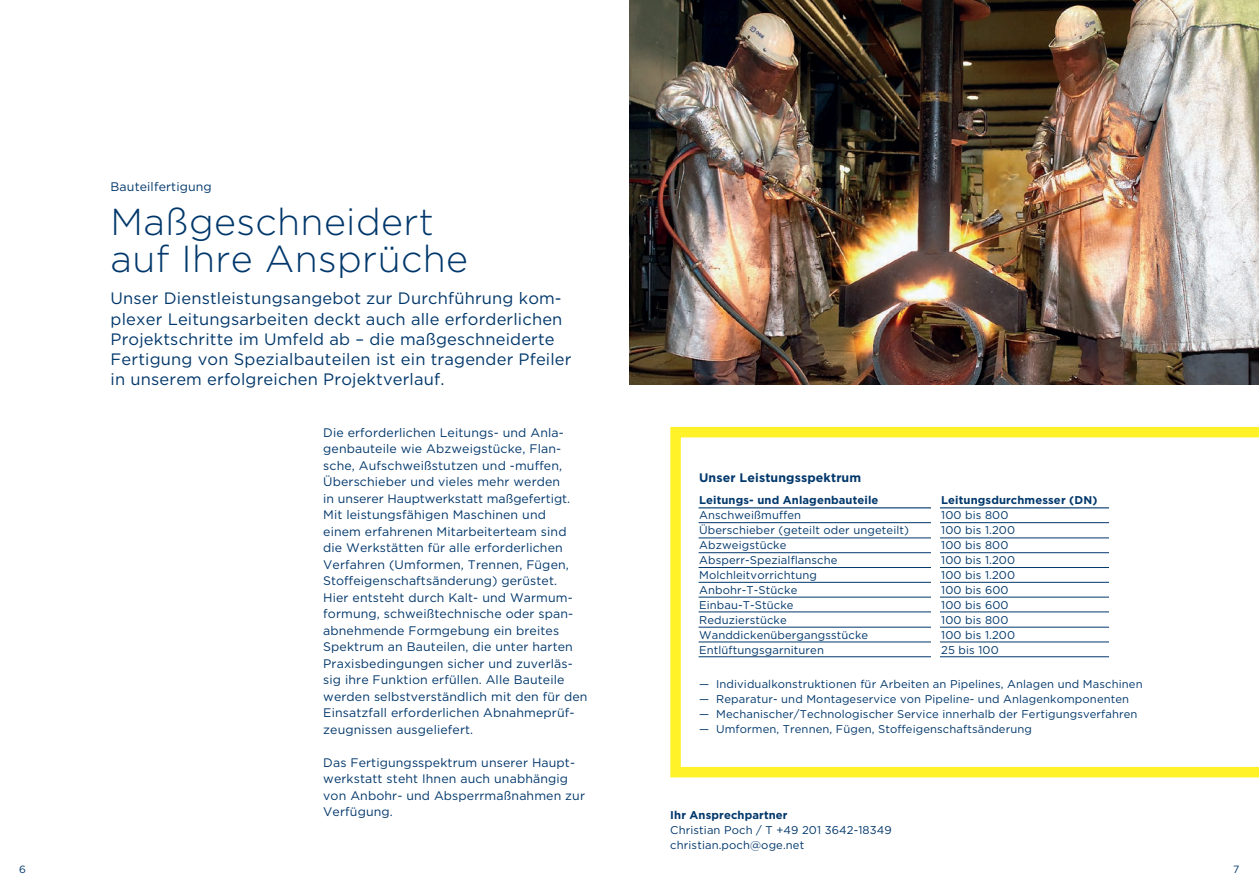
<style>
.page{position:relative;width:1259px;height:893px;background:#fff}
.page>*{position:absolute;margin:0;border:0;box-sizing:border-box;transform-origin:0 0}
.t1{font:300 37.5px/37.5px "Gotham";letter-spacing:.01em;color:#00376b}
.t2{font:16.5px/20.2px "Gotham";letter-spacing:.01em;color:#00376b}
.t3{font:12.3px/16.5px "Gotham";letter-spacing:.01em;color:#00376b}
.t4{font:700 12.3px "Gotham";letter-spacing:.01em;color:#00376b}
.t5{font:11.25px/15px "Gotham";letter-spacing:.01em;color:#00376b}
.t6{font:700 11.25px "Gotham";letter-spacing:.01em;color:#00376b}
.t7{font:10.5px "Gotham";color:#00376b}
</style>
<div class="page">
<img style="left:629px;top:0;width:630px;height:384px">
<svg style="left:670px;top:427px;width:589px;height:350px"></svg>
<hr style="left:698px;top:507px;width:411px;height:1px;background:#00376b">
<hr style="left:698px;top:597px;width:411px;height:1px;background:#00376b">
<hr style="left:698px;top:538px;width:411px;height:1px;background:#00376b">
<hr style="left:698px;top:627px;width:411px;height:1px;background:#00376b">
<hr style="left:698px;top:567px;width:411px;height:1px;background:#00376b">
<hr style="left:698px;top:656px;width:411px;height:1px;background:#00376b">
<hr style="left:698px;top:522px;width:411px;height:1px;background:#00376b">
<hr style="left:698px;top:612px;width:411px;height:1px;background:#00376b">
<hr style="left:698px;top:552px;width:411px;height:1px;background:#00376b">
<hr style="left:698px;top:642px;width:411px;height:1px;background:#00376b">
<hr style="left:698px;top:582px;width:411px;height:1px;background:#00376b">
<div style="left:931px;top:492px;width:8px;height:178px;background:#fff"></div>
<p class="t3" style="left:111px;top:178px;width:103px">Bauteilfertigung</p>
<h1 class="t1" style="left:111px;top:202px;width:359px">Maßgeschneidert auf Ihre Ansprüche</h1>
<p class="t2" style="left:111px;top:288px;width:462px">Unser Dienstleistungsangebot zur Durchführung kom&shy;plexer Leitungsarbeiten deckt auch alle erforderlichen Projektschritte im Umfeld ab – die maßgeschneiderte Fertigung von Spezialbauteilen ist ein tragender Pfeiler in unserem erfolgreichen Projektverlauf.</p>
<p class="t3" style="left:323px;top:424px;width:266px">Die erforderlichen Leitungs- und Anla&shy;genbauteile wie Abzweigstücke, Flan&shy;sche, Aufschweißstutzen und -muffen, Überschieber und vieles mehr werden<br>in unserer Hauptwerkstatt maßgefertigt.<br>Mit leistungsfähigen Maschinen und<br>einem erfahrenen Mitarbeiterteam sind die Werkstätten für alle erforderlichen Verfahren (Umformen, Trennen, Fügen, Stoffeigenschaftsänderung) gerüstet.<br>Hier entsteht durch Kalt- und Warmum&shy;formung, schweißtechnische oder span&shy;abnehmende Formgebung ein breites Spektrum an Bauteilen, die unter harten Praxisbedingungen sicher und zuverläs&shy;sig ihre Funktion erfüllen. Alle Bauteile werden selbstverständlich mit den für den Einsatzfall erforderlichen Abnahmeprüf&shy;zeugnissen ausgeliefert.</p>
<p class="t3" style="left:323px;top:754px;width:263px">Das Fertigungsspektrum unserer Haupt&shy;werkstatt steht Ihnen auch unabhängig von Anbohr- und Absperrmaßnahmen zur<br>Verfügung.</p>
<p class="t4" style="left:699px;top:469px;width:164px">Unser Leistungsspektrum</p>
<p class="t6" style="left:699px;top:493px;width:181px">Leitungs- und Anlagenbauteile</p>
<p class="t5" style="left:699px;top:507px;width:211px">Anschweißmuffen<br>Überschieber (geteilt oder ungeteilt)<br>Abzweigstücke<br>Absperr-Spezialflansche<br>Molchleitvorrichtung<br>Anbohr-T-Stücke<br>Einbau-T-Stücke<br>Reduzierstücke<br>Wanddickenübergangsstücke<br>Entlüftungsgarnituren</p>
<p class="t6" style="left:941px;top:493px;width:158px">Leitungsdurchmesser (DN)</p>
<p class="t5" style="left:941px;top:507px;width:75px">100 bis 800<br>100 bis 1.200<br>100 bis 800<br>100 bis 1.200<br>100 bis 1.200<br>100 bis 600<br>100 bis 600<br>100 bis 800<br>100 bis 1.200<br>25 bis 100</p>
<p class="t5" style="left:699px;top:677px;width:445px">— Individualkonstruktionen für Arbeiten an Pipelines, Anlagen und Maschinen</p>
<p class="t5" style="left:699px;top:692px;width:431px">— Reparatur- und Montageservice von Pipeline- und Anlagenkomponenten</p>
<p class="t5" style="left:699px;top:707px;width:440px">— Mechanischer/Technologischer Service innerhalb der Fertigungsverfahren</p>
<p class="t5" style="left:699px;top:722px;width:334px">— Umformen, Trennen, Fügen, Stoffeigenschaftsänderung</p>
<p class="t6" style="left:670px;top:808px;width:119px">Ihr Ansprechpartner</p>
<p class="t5" style="left:670px;top:822px;width:223px">Christian Poch / T +49 201 3642-18349 christian.poch@oge.net</p>
<p class="t7" style="left:19px;top:863px;width:8px">6</p>
<p class="t7" style="left:1233px;top:863px;width:8px">7</p>
</div>
